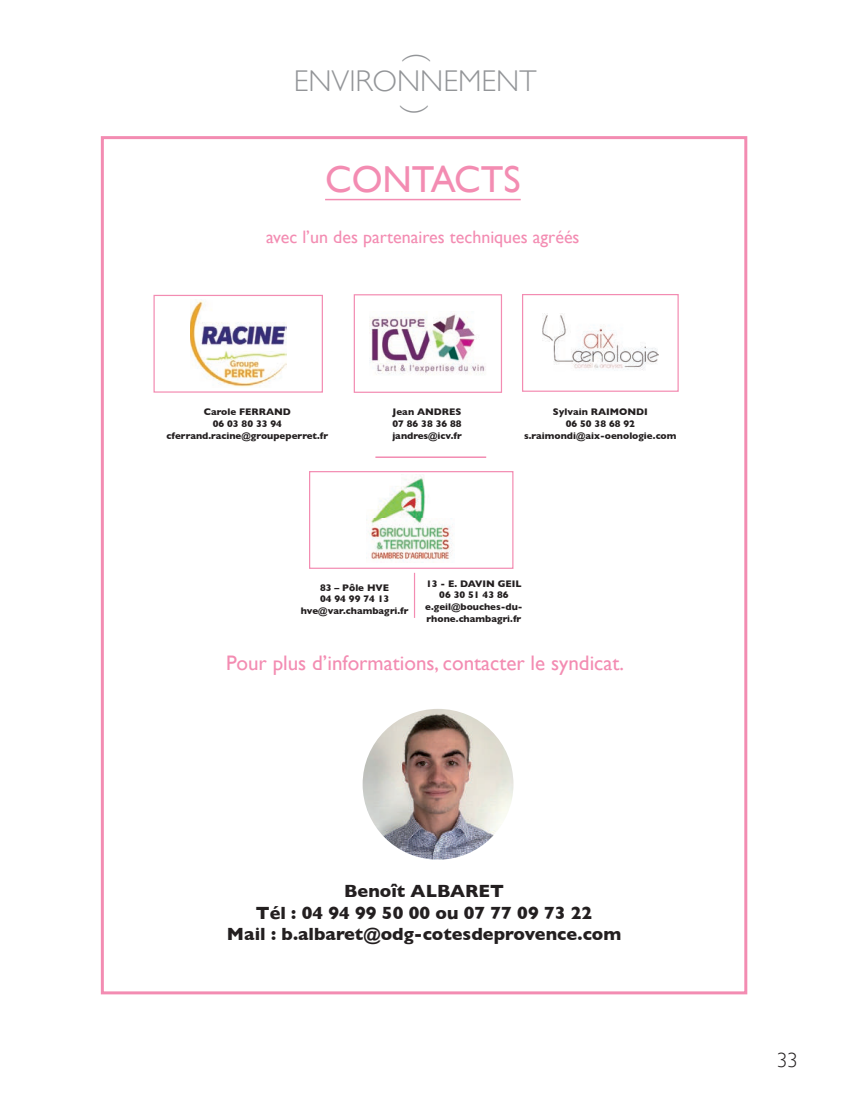
<style>
.page{position:relative;width:851px;height:1106px;background:#fff}
.page>*{position:absolute;margin:0;border:0;box-sizing:border-box;transform-origin:0 0}
.t1{font:37.5px "Gill Sans";color:#f38cb2}
.t2{font:300 30px/25.5px "Gill Sans";color:#939598;text-align:center}
.t3{font:21px "Gill Sans";color:#f38cb2}
.t4{font:300 21px "Gill Sans";color:#231f20}
.t5{font:700 18px/21.6px "Gill Sans";color:#231f20;text-align:center}
.t6{font:18px "Gill Sans";color:#f38cb2}
.t7{font:700 9.75px/11.7px "Gill Sans";color:#231f20;text-align:center}
</style>
<div class="page">
<hr style="left:325px;top:199px;width:195px;height:1px;background:#f38cb2">
<hr style="left:375px;top:456px;width:111px;height:2px;background:#f38cb2">
<img style="left:190px;top:300px;width:96px;height:87px">
<div style="left:153px;top:295px;width:170px;height:97px;border:1px solid #f38cb2"></div>
<img style="left:370px;top:311px;width:116px;height:64px">
<div style="left:353px;top:294px;width:149px;height:99px;border:1px solid #f38cb2"></div>
<img style="left:542px;top:313px;width:116px;height:57px">
<div style="left:522px;top:294px;width:156px;height:98px;border:1px solid #f38cb2"></div>
<img style="left:366px;top:475px;width:87px;height:86px">
<div style="left:309px;top:471px;width:204px;height:98px;border:1px solid #f38cb2"></div>
<hr style="left:414px;top:573px;width:1px;height:45px;background:#f38cb2">
<div style="left:101px;top:136px;width:646px;height:858px;border:3px solid #f38cb2"></div>
<img style="left:362px;top:709px;width:151px;height:150px;border-radius:75px">
<h2 class="t2" style="left:293px;top:41px;width:244px">︵<br>ENVIRONNEMENT ︶</h2>
<h1 class="t1" style="left:325px;top:157px;width:197px">CONTACTS</h1>
<h3 class="t6" style="left:266px;top:226px;width:315px">avec l’un des partenaires techniques agréés</h3>
<p class="t7" style="left:167px;top:406px;width:163px">Carole FERRAND<br>06 03 80 33 94 cferrand.racine@groupeperret.fr</p>
<p class="t7" style="left:392px;top:406px;width:71px;text-align:justify">Jean ANDRES 07 86 38 36 88 jandres@icv.fr</p>
<p class="t7" style="left:524px;top:406px;width:154px">Sylvain RAIMONDI<br>06 50 38 68 92 s.raimondi@aix-oenologie.com</p>
<p class="t7" style="left:301px;top:581px;width:109px">83 – Pôle HVE<br>04 94 99 74 13 hve@var.chambagri.fr</p>
<p class="t7" style="left:425px;top:577px;width:99px">13 - E. DAVIN GEIL<br>06 30 51 43 86 e.geil@bouches-du&shy;rhone.chambagri.fr</p>
<h3 class="t3" style="left:226px;top:650px;width:399px">Pour plus d’informations, contacter le syndicat.</h3>
<h3 class="t5" style="left:227px;top:879px;width:396px">Benoît ALBARET<br>Tél : 04 94 99 50 00 ou 07 77 09 73 22<br>Mail : b.albaret@odg-cotesdeprovence.com</h3>
<h3 class="t4" style="left:776px;top:1043px;width:22px">33</h3>
</div>
